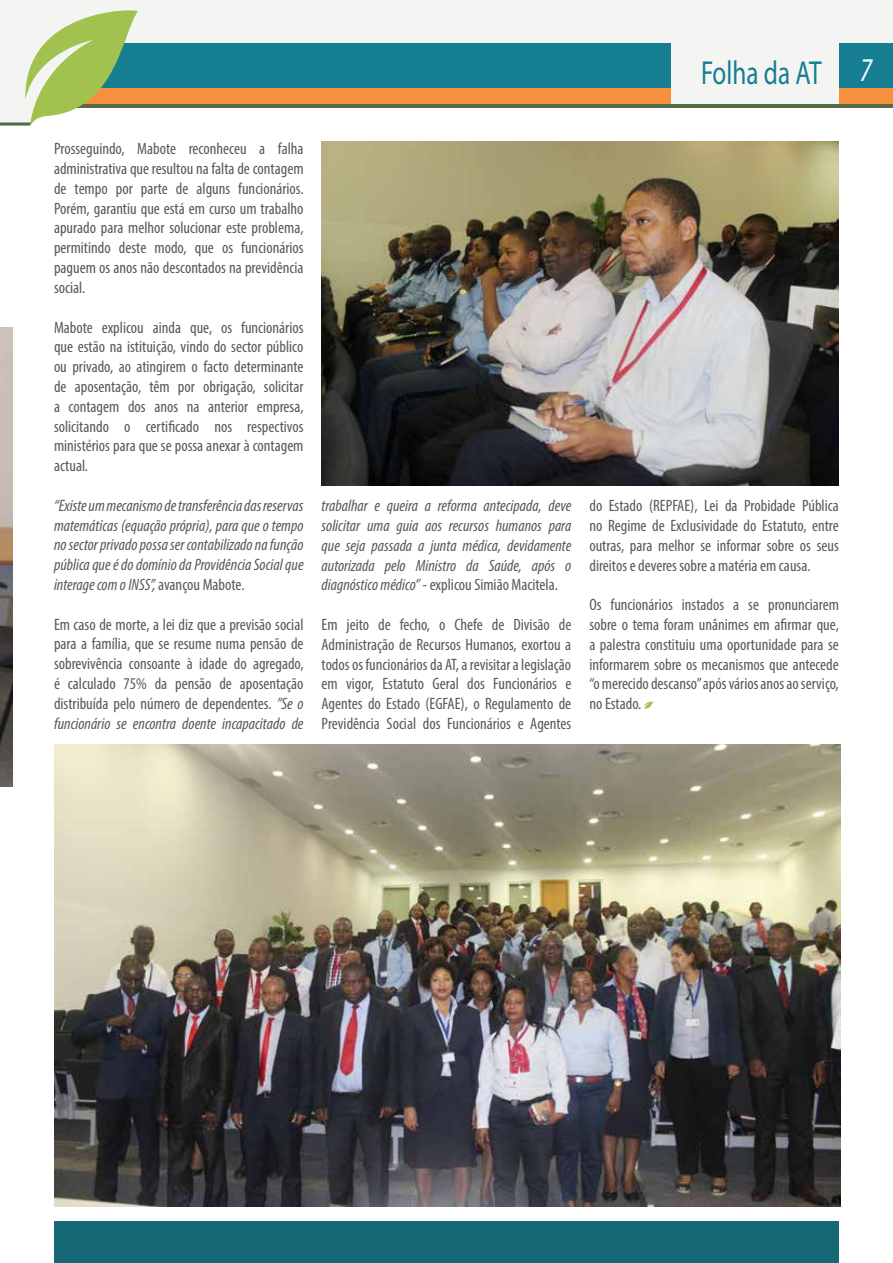
<style>
.page{position:relative;width:893px;height:1263px;background:#fff}
.page>*{position:absolute;margin:0;border:0;box-sizing:border-box;transform-origin:0 0}
.t1{font:33.3px "Myriad Pro";color:#157e91;scale:.75 1}
.t2{font:condensed 16.5px/19.8px "Myriad Pro";color:#58595b;text-align:justify}
.t3{font:italic condensed 16.5px/19.8px "Myriad Pro";color:#58595b;text-align:justify}
.s1{font-style:italic;color:#f0f9fd}
.s2{font-style:normal}
.s3{font-style:italic}
</style>
<div class="page">
<div style="left:0;top:0;width:893px;height:108px;background:#f4f4f3"></div>
<div style="left:54px;top:1221px;width:785px;height:42px;background:#176876"></div>
<div style="left:99px;top:44px;width:572px;height:44px;background:#157e91"></div>
<div style="left:839px;top:44px;width:54px;height:44px;background:#157e91"></div>
<div style="left:77px;top:88px;width:594px;height:16px;background:#f6903e"></div>
<div style="left:839px;top:88px;width:54px;height:16px;background:#f6903e"></div>
<hr style="left:67px;top:104px;width:826px;height:3px;background:#546a44">
<svg style="left:0;top:8px;width:138px;height:118px"></svg>
<img style="left:0;top:328px;width:13px;height:459px">
<img style="left:322px;top:141px;width:517px;height:345px">
<img style="left:54px;top:744px;width:786px;height:462px">
<svg style="left:644px;top:701px;width:9px;height:8px"></svg>
<h1 class="t1" style="left:701px;top:53px;width:230px">Folha da AT <span class="s1">7</span></h1>
<p class="t2" style="left:54px;top:139px;width:251px">Prosseguindo, Mabote reconheceu a falha administrativa que resultou na falta de contagem de tempo por parte de alguns funcionários.<br>Porém, garantiu que está em curso um trabalho apurado para melhor solucionar este problema, permitindo deste modo, que os funcionários paguem os anos não descontados na previdência social.</p>
<p class="t2" style="left:54px;top:317px;width:251px">Mabote explicou ainda que, os funcionários que estão na istituição, vindo do sector público ou privado, ao atingirem o facto determinante de aposentação, têm por obrigação, solicitar a contagem dos anos na anterior empresa, solicitando o certificado nos respectivos ministérios para que se possa anexar à contagem actual.</p>
<p class="t3" style="left:54px;top:495px;width:251px">“Existe um mecanismo de transferência das reservas matemáticas (equação própria), para que o tempo no sector privado possa ser contabilizado na função pública que é do domínio da Providência Social que interage com o INSS”, <span class="s2">avançou Mabote.</span></p>
<p class="t2" style="left:54px;top:614px;width:251px">Em caso de morte, a lei diz que a previsão social para a família, que se resume numa pensão de sobrevivência consoante à idade do agregado, é calculado 75% da pensão de aposentação distribuída pelo número de dependentes. <span class="s3">”Se o funcionário se encontra doente incapacitado de</span></p>
<p class="t3" style="left:322px;top:496px;width:251px">trabalhar e queira a reforma antecipada, deve solicitar uma guia aos recursos humanos para que seja passada a junta médica, devidamente autorizada pelo Ministro da Saúde, após o diagnóstico médico” <span class="s2">- explicou Simião Macitela.</span></p>
<p class="t2" style="left:322px;top:614px;width:251px">Em jeito de fecho, o Chefe de Divisão de Administração de Recursos Humanos, exortou a todos os funcionários da AT, a revisitar a legislação em vigor, Estatuto Geral dos Funcionários e Agentes do Estado (EGFAE), o Regulamento de Previdência Social dos Funcionários e Agentes</p>
<p class="t2" style="left:589px;top:496px;width:251px">do Estado (REPFAE), Lei da Probidade Pública no Regime de Exclusividade do Estatuto, entre outras, para melhor se informar sobre os seus direitos e deveres sobre a matéria em causa.</p>
<p class="t2" style="left:589px;top:595px;width:251px">Os funcionários instados a se pronunciarem sobre o tema foram unânimes em afirmar que, a palestra constituiu uma oportunidade para se informarem sobre os mecanismos que antecede “o merecido descanso” após vários anos ao serviço, no Estado.</p>
</div>
